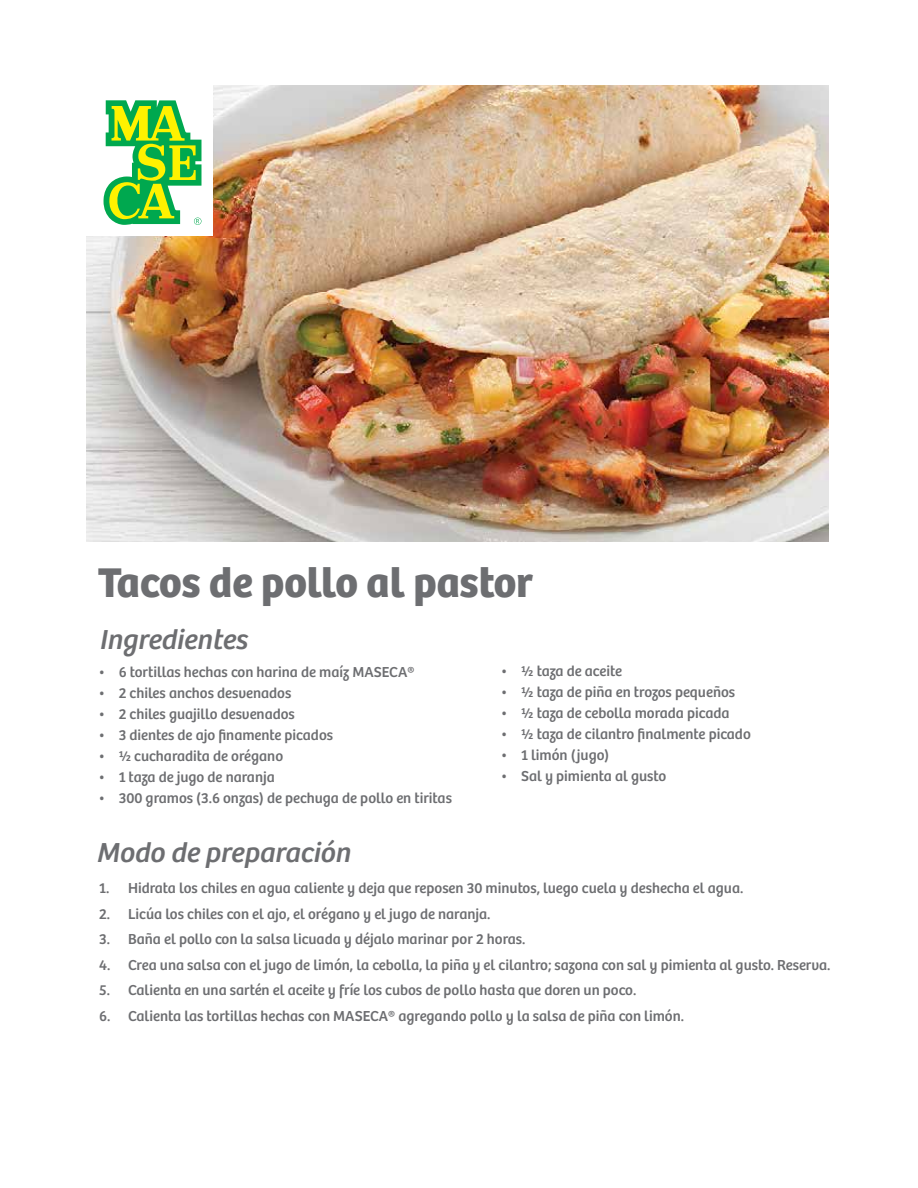
<style>
.page{position:relative;width:918px;height:1188px;background:#fff}
.page>*{position:absolute;margin:0;border:0;box-sizing:border-box;transform-origin:0 0}
.t1{font:700 43.05px "Bree";color:#6d6e71}
.t2{font:italic 28.5px "Bree";color:#6d6e71}
.t3{font:15px "Bree";color:#6d6e71}
</style>
<div class="page">
<img style="left:86px;top:85px;width:742px;height:457px">
<div style="left:86px;top:85px;width:127px;height:151px;background:#fff"></div>
<svg style="left:103px;top:100px;width:99px;height:125px"></svg>
<h1 class="t1" style="left:98px;top:556px;width:437px">Tacos de pollo al pastor</h1>
<h2 class="t2" style="left:99px;top:623px;width:149px">Ingredientes</h2>
<p class="t3" style="left:98px;top:663px;width:318px">• 6 tortillas hechas con harina de maíz MASECA®</p>
<p class="t3" style="left:98px;top:684px;width:195px">• 2 chiles anchos desvenados</p>
<p class="t3" style="left:98px;top:705px;width:198px">• 2 chiles guajillo desvenados</p>
<p class="t3" style="left:98px;top:726px;width:236px">• 3 dientes de ajo finamente picados</p>
<p class="t3" style="left:98px;top:747px;width:187px">• ½ cucharadita de orégano</p>
<p class="t3" style="left:98px;top:768px;width:178px">• 1 taza de jugo de naranja</p>
<p class="t3" style="left:98px;top:789px;width:355px">• 300 gramos (3.6 onzas) de pechuga de pollo en tiritas</p>
<h2 class="t2" style="left:96px;top:836px;width:255px">Modo de preparación</h2>
<p class="t3" style="left:501px;top:662px;width:123px">• ½ taza de aceite</p>
<p class="t3" style="left:501px;top:683px;width:236px">• ½ taza de piña en trozos pequeños</p>
<p class="t3" style="left:501px;top:704px;width:230px">• ½ taza de cebolla morada picada</p>
<p class="t3" style="left:501px;top:725px;width:252px">• ½ taza de cilantro finalmente picado</p>
<p class="t3" style="left:501px;top:746px;width:110px">• 1 limón (jugo)</p>
<p class="t3" style="left:501px;top:767px;width:167px">• Sal y pimienta al gusto</p>
<p class="t3" style="left:99px;top:879px;width:646px">1. Hidrata los chiles en agua caliente y deja que reposen 30 minutos, luego cuela y deshecha el agua.</p>
<p class="t3" style="left:99px;top:905px;width:393px">2. Licúa los chiles con el ajo, el orégano y el jugo de naranja.</p>
<p class="t3" style="left:99px;top:930px;width:428px">3. Baña el pollo con la salsa licuada y déjalo marinar por 2 horas.</p>
<p class="t3" style="left:99px;top:956px;width:733px">4. Crea una salsa con el jugo de limón, la cebolla, la piña y el cilantro; sazona con sal y pimienta al gusto. Reserva.</p>
<p class="t3" style="left:99px;top:981px;width:539px">5. Calienta en una sartén el aceite y fríe los cubos de pollo hasta que doren un poco.</p>
<p class="t3" style="left:99px;top:1007px;width:586px">6. Calienta las tortillas hechas con MASECA® agregando pollo y la salsa de piña con limón.</p>
</div>
